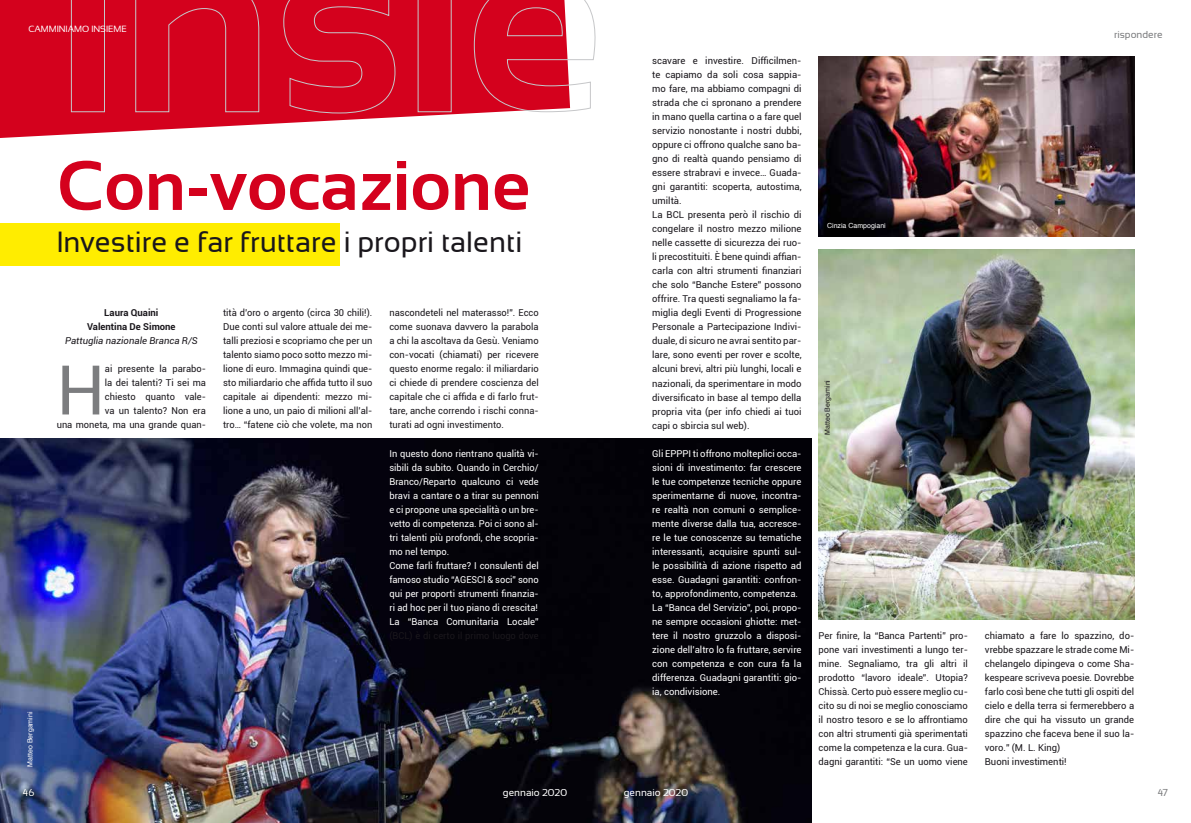
<style>
.page{position:relative;width:1191px;height:823px;background:#fff}
.page>*{position:absolute;margin:0;border:0;box-sizing:border-box;transform-origin:0 0}
.t1{font:700 70px "Sansation";color:#d4011d}
.t2{font:68.6px "Roboto";color:#7c7d7f}
.t3{font:29px "Sansation";color:#1a171c}
.t4{font:10px "Sansation";color:#fff}
.t5{font:10px "Sansation";color:#7c7d7f}
.t6{font:9.5px/14px "Roboto";color:#1a171c;text-align:justify}
.t7{font:9.5px/14px "Roboto";color:#fff}
.t8{font:700 9.5px/14px "Roboto";color:#1a171c;text-align:center}
.t9{font:italic 9.5px "Roboto";color:#1a171c}
.t10{font:9px "Sansation";color:#fff}
.t11{font:7px "Helvetica";color:#fff}
.t12{font:7px "Helvetica";color:#1a171c}
</style>
<div class="page">
<img style="left:0;top:438px;width:811px;height:384px">
<svg style="left:0;top:0;width:457px;height:138px;fill:#d4011d"></svg>
<div style="left:0;top:223px;width:339px;height:42px;background:#ffed00"></div>
<svg style="left:70px;top:0;width:526px;height:114px;background:#d51630"></svg>
<img style="left:818px;top:57px;width:316px;height:179px">
<img style="left:818px;top:249px;width:316px;height:369px">
<p class="t10" style="left:28px;top:24px;width:100px">CAMMINIAMO INSIEME</p>
<h1 class="t1" style="left:57px;top:146px;width:475px">Con-vocazione</h1>
<h3 class="t3" style="left:57px;top:226px;width:467px">Investire e far fruttare i propri talenti</h3>
<p class="t8" style="left:87px;top:305px;width:90px">Laura Quaini<br>Valentina De Simone</p>
<p class="t9" style="left:65px;top:334px;width:134px">Pattuglia nazionale Branca R/S</p>
<h2 class="t2" style="left:57px;top:342px;width:50px">H</h2>
<p class="t6" style="left:57px;top:361px;width:151px;text-align:right">ai presente la parabo-<br>la dei talenti? Ti sei ma<br>chiesto quanto vale-<br>va un talento? Non era<br>una moneta, ma una grande quan-</p>
<p class="t6" style="left:223px;top:305px;width:151px">tità d’oro o argento (circa 30 chili!).<br>Due conti sul valore attuale dei me&shy;talli preziosi e scopriamo che per un talento siamo poco sotto mezzo mi&shy;lione di euro. Immagina quindi que&shy;sto miliardario che affida tutto il suo capitale ai dipendenti: mezzo mi&shy;lione a uno, un paio di milioni all’al&shy;tro… “fatene ciò che volete, ma non</p>
<p class="t6" style="left:389px;top:305px;width:151px">nascondeteli nel materasso!”. Ecco come suonava davvero la parabola a chi la ascoltava da Gesù. Veniamo con-vocati (chiamati) per ricevere questo enorme regalo: il miliardario ci chiede di prendere coscienza del capitale che ci affida e di farlo frut&shy;tare, anche correndo i rischi conna&shy;turati ad ogni investimento.</p>
<p class="t7" style="left:389px;top:445px;width:151px">In questo dono rientrano qualità vi&shy;sibili da subito. Quando in Cerchio/ Branco/Reparto qualcuno ci vede bravi a cantare o a tirar su pennoni e ci propone una specialità o un bre&shy;vetto di competenza. Poi ci sono al&shy;tri talenti più profondi, che scopria&shy;mo nel tempo.<br>Come farli fruttare? I consulenti del famoso studio “AGESCI &amp; soci” sono qui per proporti strumenti finanzia&shy;ri ad hoc per il tuo piano di crescita!<br>La “Banca Comunitaria Locale”</p>
<p class="t11" style="left:25px;top:766px;width:56px;rotate:-90deg">Matteo Bergamini</p>
<p class="t6" style="left:652px;top:53px;width:151px;text-align:left">scavare e investire. Difficilmen&shy;te capiamo da soli cosa sappia&shy;mo fare, ma abbiamo compagni di strada che ci spronano a prendere in mano quella cartina o a fare quel servizio nonostante i nostri dubbi, oppure ci offrono qualche sano ba&shy;gno di realtà quando pensiamo di essere strabravi e invece… Guada&shy;gni garantiti: scoperta, autostima, umiltà.<br>La BCL presenta però il rischio di congelare il nostro mezzo milione nelle cassette di sicurezza dei ruo&shy;li precostituiti. È bene quindi affian&shy;carla con altri strumenti finanziari che solo “Banche Estere” possono offrire. Tra questi segnaliamo la fa&shy;miglia degli Eventi di Progressione Personale a Partecipazione Indivi&shy;duale, di sicuro ne avrai sentito par&shy;lare, sono eventi per rover e scolte, alcuni brevi, altri più lunghi, locali e nazionali, da sperimentare in modo diversificato in base al tempo della propria vita (per info chiedi ai tuoi capi o sbircia sul web).</p>
<p class="t7" style="left:652px;top:445px;width:151px">Gli EPPPI ti offrono molteplici occa&shy;sioni di investimento: far crescere le tue competenze tecniche oppure sperimentarne di nuove, incontra&shy;re realtà non comuni o semplice&shy;mente diverse dalla tua, accresce&shy;re le tue conoscenze su tematiche interessanti, acquisire spunti sul&shy;le possibilità di azione rispetto ad esse. Guadagni garantiti: confron&shy;to, approfondimento, competenza.<br>La “Banca del Servizio”, poi, propo&shy;ne sempre occasioni ghiotte: met&shy;tere il nostro gruzzolo a disposi&shy;zione dell’altro lo fa fruttare, servire con competenza e con cura fa la differenza. Guadagni garantiti: gio&shy;ia, condivisione.</p>
<p class="t11" style="left:827px;top:220px;width:60px">Cinzia Campogiani</p>
<p class="t12" style="left:822px;top:434px;width:56px;rotate:-90deg">Matteo Bergamini</p>
<p class="t5" style="left:1114px;top:29px;width:50px">rispondere</p>
<p class="t6" style="left:818px;top:627px;width:151px">Per finire, la “Banca Partenti” pro&shy;pone vari investimenti a lungo ter&shy;mine. Segnaliamo, tra gli altri il prodotto “lavoro ideale”. Utopia?<br>Chissà. Certo può essere meglio cu&shy;cito su di noi se meglio conosciamo il nostro tesoro e se lo affrontiamo con altri strumenti già sperimentati come la competenza e la cura. Gua&shy;dagni garantiti: “Se un uomo viene</p>
<p class="t6" style="left:985px;top:627px;width:151px;text-align:left">chiamato a fare lo spazzino, do&shy;vrebbe spazzare le strade come Mi&shy;chelangelo dipingeva o come Sha&shy;kespeare scriveva poesie. Dovrebbe farlo così bene che tutti gli ospiti del cielo e della terra si fermerebbero a dire che qui ha vissuto un grande spazzino che faceva bene il suo la&shy;voro.” (M. L. King)<br>Buoni investimenti!</p>
<p class="t4" style="left:23px;top:786px;width:13px">46</p>
<p class="t5" style="left:1157px;top:786px;width:12px">47</p>
<p class="t4" style="left:503px;top:786px;width:66px">gennaio 2020</p>
<p class="t4" style="left:624px;top:786px;width:66px">gennaio 2020</p>
</div>
